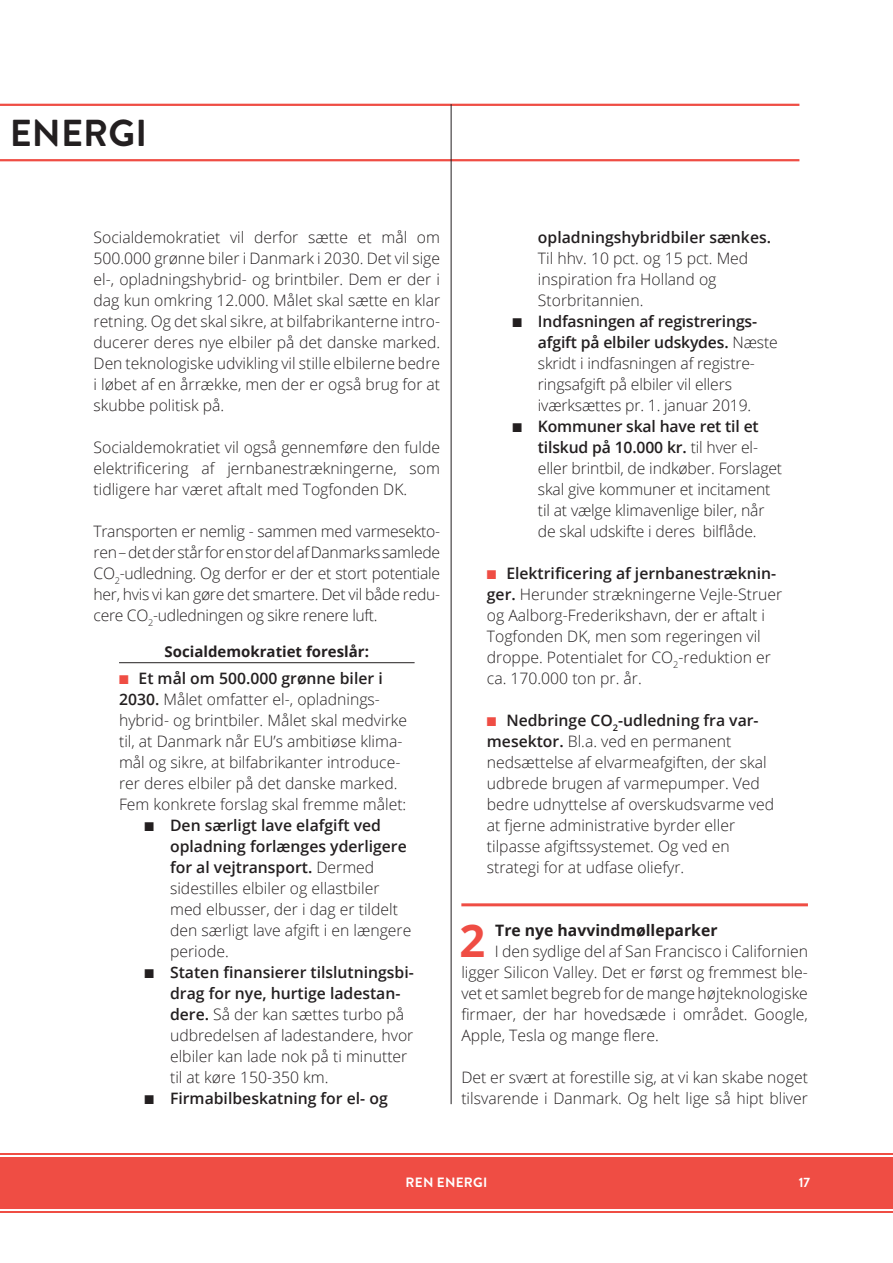
<style>
.page{position:relative;width:893px;height:1263px;background:#fff}
.page>*{position:absolute;margin:0;border:0;box-sizing:border-box;transform-origin:0 0}
.t1{font:700 45.15px "Open Sans";color:#ef4d44}
.t2{font:700 37.5px "Brandon Grotesque";letter-spacing:.005em;color:#231f20}
.t3{font:300 15.75px/21px "Open Sans";color:#231f20}
.t4{font:600 15.75px "Open Sans";color:#231f20}
.t5{font:700 15.75px "Open Sans";color:#231f20}
.t6{font:700 15px "Open Sans";color:#231f20}
.t7{font:700 13.5px "Brandon Grotesque";color:#fff}
.s1{color:#ef4d44}
.s2{font-weight:600}
</style>
<div class="page">
<hr style="left:119px;top:662px;width:296px;height:1px;background:#231f20">
<hr style="left:461px;top:903px;width:347px;height:3px;background:#ef4d44">
<hr style="left:0;top:104px;width:799px;height:2px;background:#ef4d44">
<hr style="left:0;top:159px;width:799px;height:2px;background:#ef4d44">
<div style="left:0;top:1157px;width:893px;height:52px;background:#ef4d44"></div>
<hr style="left:0;top:1153px;width:893px;height:2px;background:#ef4d44">
<hr style="left:0;top:1211px;width:893px;height:2px;background:#ef4d44">
<hr style="left:451px;top:104px;width:1px;height:1000px;background:#231f20">
<h2 class="t2" style="left:10px;top:107px;width:139px">ENERGI</h2>
<p class="t3" style="left:94px;top:226px;width:348px;text-align:justify">Socialdemokratiet vil derfor sætte et mål om 500.000 grønne biler i Danmark i 2030. Det vil sige el-, opladningshybrid- og brintbiler. Dem er der i dag kun omkring 12.000. Målet skal sætte en klar retning. Og det skal sikre, at bilfabrikanterne intro&shy;ducerer deres nye elbiler på det danske marked.<br>Den teknologiske udvikling vil stille elbilerne bedre i løbet af en årrække, men der er også brug for at skubbe politisk på.</p>
<p class="t3" style="left:94px;top:436px;width:348px;text-align:justify">Socialdemokratiet vil også gennemføre den fulde elektrificering af jernbanestrækningerne, som tidligere har været aftalt med Togfonden DK.</p>
<p class="t3" style="left:94px;top:520px;width:348px;text-align:justify">Transporten er nemlig - sammen med varmesekto&shy;ren – det der står for en stor del af Danmarks samlede CO<sub>2</sub>-udledning. Og derfor er der et stort potentiale her, hvis vi kan gøre det smartere. Det vil både redu&shy;cere CO<sub>2</sub>-udledningen og sikre renere luft.</p>
<p class="t6" style="left:165px;top:641px;width:206px">Socialdemokratiet foreslår:</p>
<p class="t3" style="left:119px;top:667px;width:290px"><span class="s1">■</span> <span class="s2">Et mål om 500.000 grønne biler i 2030.</span> Målet omfatter el-, opladnings&shy;hybrid- og brintbiler. Målet skal medvirke til, at Danmark når EU’s ambitiøse klima&shy;mål og sikre, at bilfabrikanter introduce&shy;rer deres elbiler på det danske marked.<br>Fem konkrete forslag skal fremme målet:</p>
<p class="t3" style="left:170px;top:814px;width:243px;text-indent:-26px">■ <span class="s2">Den særligt lave elafgift ved opladning forlænges yderligere for al vejtransport.</span> Dermed sidestilles elbiler og ellastbiler med elbusser, der i dag er tildelt den særligt lave afgift i en længere periode.</p>
<p class="t3" style="left:170px;top:961px;width:245px;text-indent:-26px">■ <span class="s2">Staten finansierer tilslutningsbi&shy;drag for nye, hurtige ladestan&shy;dere.</span> Så der kan sættes turbo på udbredelsen af ladestandere, hvor elbiler kan lade nok på ti minutter til at køre 150-350 km.</p>
<p class="t4" style="left:145px;top:1087px;width:245px">■ Firmabilbeskatning for el- og</p>
<p class="t4" style="left:538px;top:226px;width:235px">opladningshybridbiler sænkes.</p>
<p class="t3" style="left:538px;top:247px;width:212px">Til hhv. 10 pct. og 15 pct. Med inspiration fra Holland og<br>Storbritannien.</p>
<p class="t3" style="left:538px;top:310px;width:241px;text-indent:-26px">■ <span class="s2">Indfasningen af registrerings&shy;afgift på elbiler udskydes.</span> Næste skridt i indfasningen af registre&shy;ringsafgift på elbiler vil ellers iværksættes pr. 1. januar 2019.</p>
<p class="t3" style="left:538px;top:415px;width:246px;text-indent:-26px">■ <span class="s2">Kommuner skal have ret til et tilskud på 10.000 kr.</span> til hver el&shy;eller brintbil, de indkøber. Forslaget skal give kommuner et incitament til at vælge klimavenlige biler, når de skal udskifte i deres bilflåde.</p>
<p class="t3" style="left:487px;top:562px;width:297px"><span class="s1">■</span> <span class="s2">Elektrificering af jernbanestræknin&shy;ger.</span> Herunder strækningerne Vejle-Struer og Aalborg-Frederikshavn, der er aftalt i Togfonden DK, men som regeringen vil droppe. Potentialet for CO<sub>2</sub>-reduktion er ca. 170.000 ton pr. år.</p>
<p class="t3" style="left:487px;top:709px;width:289px"><span class="s1">■</span> <span class="s2">Nedbringe CO</span><sub>2</sub><span class="s2">-udledning fra var&shy;mesektor.</span> Bl.a. ved en permanent nedsættelse af elvarmeafgiften, der skal udbrede brugen af varmepumper. Ved bedre udnyttelse af overskudsvarme ved at fjerne administrative byrder eller tilpasse afgiftssystemet. Og ved en strategi for at udfase oliefyr.</p>
<h1 class="t1" style="left:460px;top:909px;width:27px">2</h1>
<p class="t5" style="left:495px;top:919px;width:224px">Tre nye havvindmølleparker</p>
<p class="t3" style="left:461px;top:940px;width:348px;text-align:justify;text-indent:33px">I den sydlige del af San Francisco i Californien ligger Silicon Valley. Det er først og fremmest ble&shy;vet et samlet begreb for de mange højteknologiske firmaer, der har hovedsæde i området. Google, Apple, Tesla og mange flere.</p>
<p class="t3" style="left:461px;top:1066px;width:348px">Det er svært at forestille sig, at vi kan skabe noget tilsvarende i Danmark. Og helt lige så hipt bliver</p>
<p class="t7" style="left:406px;top:1173px;width:41px">REN ENERGI</p>
<p class="t7" style="left:799px;top:1173px;width:13px">17</p>
</div>
